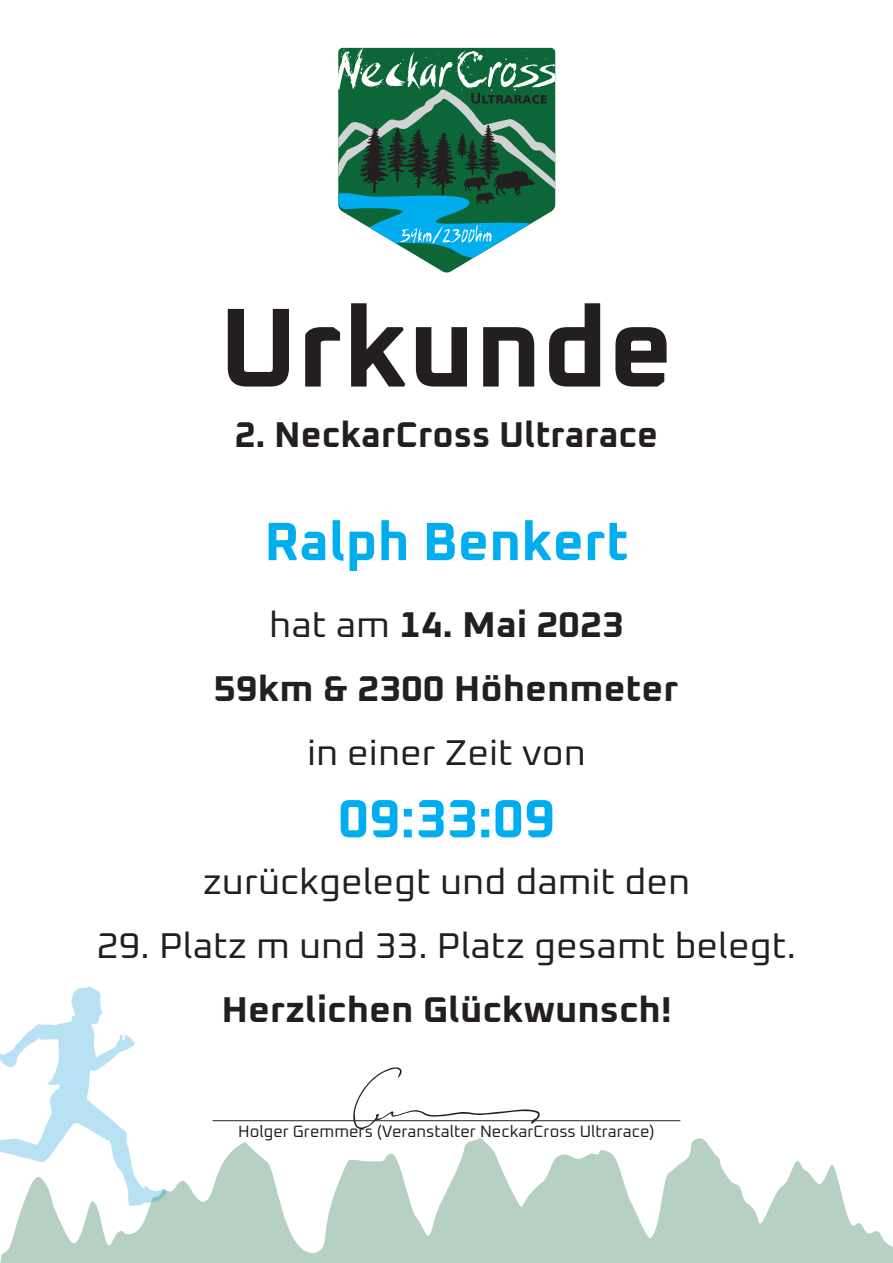
<style>
.page{position:relative;width:893px;height:1263px;background:#fff}
.page>*{position:absolute;margin:0;border:0;box-sizing:border-box;transform-origin:0 0}
.t1{font:200 112.5px "Oxanium";color:#231f20}
.t2{font:200 54px "Oxanium";color:#00aeef}
.t3{font:200 36px/64.2px "Oxanium";color:#231f20;text-align:center;scale:1.05 1}
.t4{font:200 36px "Oxanium";color:#231f20}
.t5{font:200 16.5px "Oxanium";color:#231f20}
</style>
<div class="page">
<svg style="left:0;top:1138px;width:893px;height:125px;fill:#b6d0c3"></svg>
<svg style="left:420px;top:258px;width:53px;height:15px"></svg>
<svg style="left:338px;top:47px;width:217px;height:211px"></svg>
<hr style="left:213px;top:1120px;width:467px;height:1px;background:#231f20">
<svg style="left:0;top:986px;width:167px;height:220px"></svg>
<svg style="left:353px;top:1067px;width:187px;height:62px"></svg>
<h1 class="t1" style="left:219px;top:279px;width:456px">Urkunde</h1>
<p class="t4" style="left:235px;top:412px;width:425px">2. NeckarCross Ultrarace</p>
<h2 class="t2" style="left:264px;top:508px;width:366px">Ralph Benkert</h2>
<p class="t3" style="left:214px;top:591px;width:444px">hat am 14. Mai 2023<br>59km &amp; 2300 Höhenmeter in einer Zeit von</p>
<h2 class="t2" style="left:338px;top:786px;width:219px">09:33:09</h2>
<p class="t3" style="left:203px;top:848px;width:466px">zurückgelegt und damit den</p>
<p class="t3" style="left:97px;top:912px;width:668px">29. Platz m und 33. Platz gesamt belegt.<br>Herzlichen Glückwunsch!</p>
<p class="t5" style="left:238px;top:1121px;width:418px">Holger Gremmers (Veranstalter NeckarCross Ultrarace)</p>
</div>
